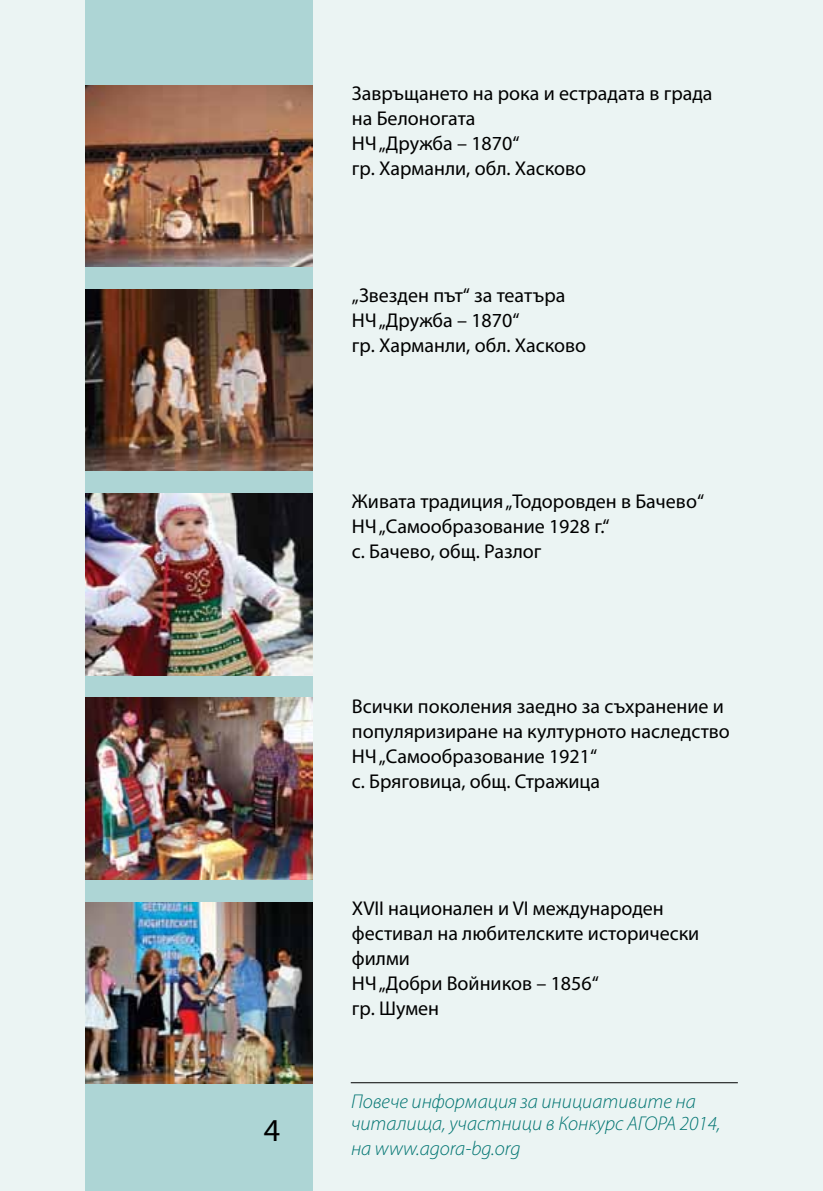
<style>
.page{position:relative;width:823px;height:1191px;background:#fff}
.page>*{position:absolute;margin:0;border:0;box-sizing:border-box;transform-origin:0 0}
.t1{font:32px "Myriad Pro";color:#000}
.t2{font:20px/25px "Myriad Pro";color:#000}
.t3{font:italic 300 20px/22px "Myriad Pro";color:#007471}
</style>
<div class="page">
<div style="left:0;top:0;width:822px;height:1191px;background:#ebf4f3"></div>
<div style="left:85px;top:0;width:227px;height:1191px;background:#add5d5"></div>
<hr style="left:350px;top:1082px;width:387px;height:1px;background:#000">
<img style="left:85px;top:85px;width:227px;height:181px">
<img style="left:85px;top:289px;width:227px;height:182px">
<img style="left:85px;top:493px;width:227px;height:182px">
<img style="left:85px;top:698px;width:227px;height:181px">
<img style="left:85px;top:902px;width:227px;height:181px">
<h1 class="t1" style="left:263px;top:1110px;width:18px">4</h1>
<p class="t2" style="left:351px;top:81px;width:362px">Завръщането на рока и естрадата в града на Белоногата<br>НЧ „Дружба – 1870“<br>гр. Харманли, обл. Хасково</p>
<p class="t2" style="left:351px;top:283px;width:236px">„Звезден път“ за театъра<br>НЧ „Дружба – 1870“<br>гр. Харманли, обл. Хасково</p>
<p class="t2" style="left:351px;top:488px;width:353px">Живата традиция „Тодоровден в Бачево“<br>НЧ „Самообразование 1928 г.“<br>с. Бачево, общ. Разлог</p>
<p class="t2" style="left:351px;top:693px;width:379px">Всички поколения заедно за съхранение и популяризиране на културното наследство НЧ „Самообразование 1921“<br>с. Бряговица, общ. Стражица</p>
<p class="t2" style="left:351px;top:895px;width:349px">ХVII национален и VI международен фестивал на любителските исторически филми<br>НЧ „Добри Войников – 1856“<br>гр. Шумен</p>
<p class="t3" style="left:351px;top:1091px;width:371px">Повече информация за инициативите на читалища, участници в конкурс АГОРА 2014,</p>
<p class="t3" style="left:351px;top:1138px;width:171px">на www.agora-bg.org</p>
</div>
